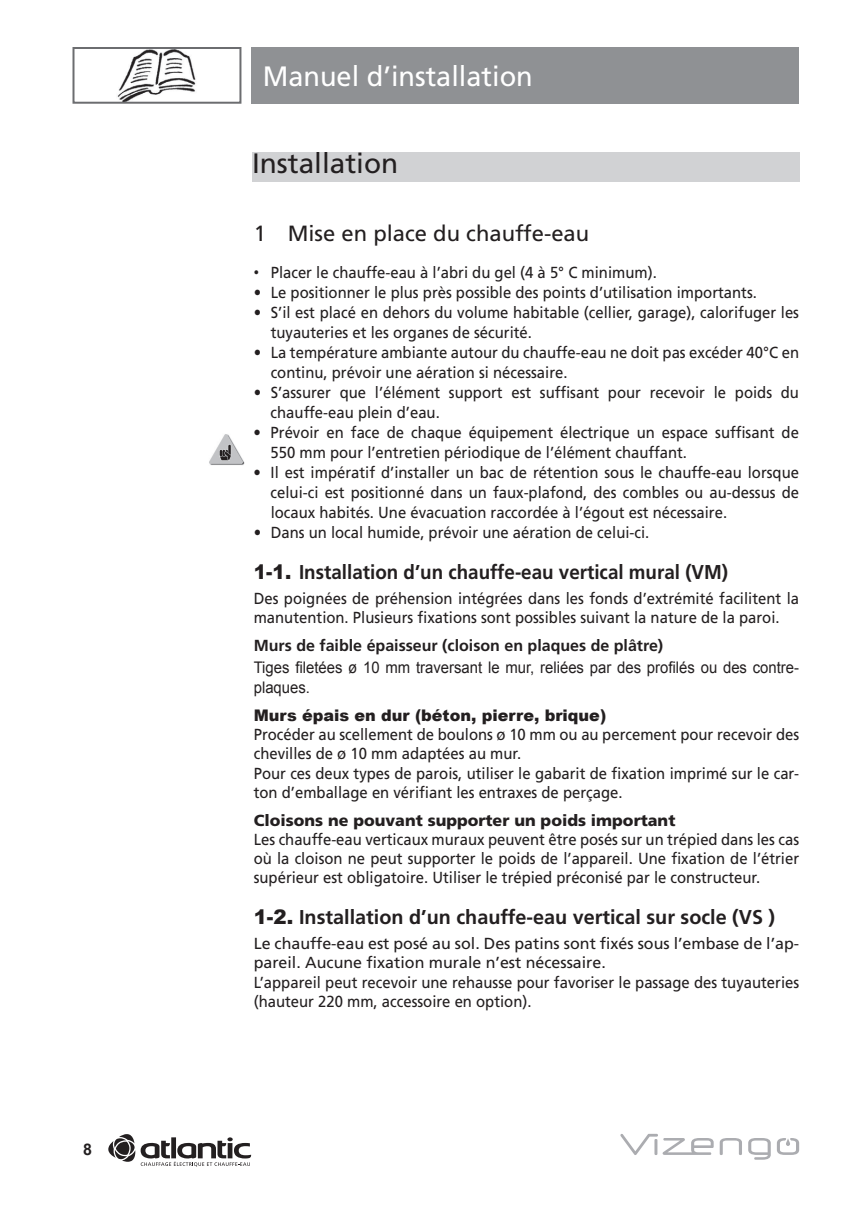
<style>
.page{position:relative;width:868px;height:1208px;background:#fff}
.page>*{position:absolute;margin:0;border:0;box-sizing:border-box;transform-origin:0 0}
.t1{font:28px "Frutiger LT Std";color:#fff}
.t2{font:28px "Frutiger LT Std";color:#231f20}
.t3{font:22px "Frutiger LT Std";color:#231f20}
.t4{font:700 20px "Frutiger LT Std";color:#231f20}
.t5{font:700 20px "Frutiger LT Std";color:#231f20;scale:.94 1}
.t6{font:16px/20px "Frutiger LT Std";color:#231f20;scale:.93 1}
.t7{font:16px/19.2px "Frutiger LT Std";color:#231f20}
.t8{font:16px/20px "Arial";color:#231f20;scale:.93 1}
.t9{font:700 16px "Frutiger LT Std";color:#231f20}
.t10{font:900 16px "Frutiger LT Std";color:#231f20}
.t11{font:900 16px "Arial";color:#231f20}
.t12{font:700 16px "Arial";color:#231f20}
.s1{font-family:"Arial"}
.s2{font-family:"Arial";font-weight:900}
</style>
<div class="page">
<div style="left:251px;top:47px;width:548px;height:57px;background:#8f9194"></div>
<svg style="left:141px;top:1137px;width:110px;height:29px"></svg>
<svg style="left:108px;top:1134px;width:27px;height:27px"></svg>
<svg style="left:720px;top:1138px;width:22px;height:17px"></svg>
<svg style="left:748px;top:1138px;width:23px;height:21px"></svg>
<svg style="left:620px;top:1133px;width:94px;height:22px"></svg>
<svg style="left:777px;top:1138px;width:22px;height:17px"></svg>
<img style="left:117px;top:50px;width:79px;height:51px">
<div style="left:72px;top:47px;width:169px;height:57px;border:2px solid #6c6d70"></div>
<div style="left:252px;top:152px;width:547px;height:30px;background:#d1d2d4"></div>
<img style="left:209px;top:434px;width:35px;height:31px">
<p class="t12" style="left:83px;top:1138px;width:10px">8</p>
<h1 class="t1" style="left:263px;top:60px;width:272px">Manuel d’installation</h1>
<h1 class="t2" style="left:252px;top:147px;width:148px">Installation</h1>
<h2 class="t3" style="left:254px;top:220px;width:337px">1 Mise en place du chauffe-eau</h2>
<p class="t6" style="left:254px;top:262px;width:435px"><span class="s1">•</span> Placer le chauffe-eau à l’abri du gel (4 à 5° C minimum).</p>
<p class="t6" style="left:254px;top:282px;width:543px">• Le positionner le plus près possible des points d’utilisation importants.</p>
<p class="t6" style="left:271px;top:302px;width:570px;text-indent:-17px">• S’il est placé en dehors du volume habitable (cellier, garage), calorifuger les tuyauteries et les organes de sécurité.</p>
<p class="t6" style="left:271px;top:342px;width:570px;text-indent:-17px">• La température ambiante autour du chauffe-eau ne doit pas excéder 40°C en continu, prévoir une aération si nécessaire.</p>
<p class="t6" style="left:271px;top:382px;width:570px;text-indent:-17px">• S’assurer que l’élément support est suffisant pour recevoir le poids du chauffe-eau plein d’eau.</p>
<p class="t6" style="left:271px;top:422px;width:570px;text-indent:-17px">• Prévoir en face de chaque équipement électrique un espace suffisant de<br>550 mm pour l’entretien périodique de l’élément chauffant.</p>
<p class="t6" style="left:271px;top:462px;width:570px;text-align:justify;text-indent:-17px">• Il est impératif d’installer un bac de rétention sous le chauffe-eau lorsque celui-ci est positionné dans un faux-plafond, des combles ou au-dessus de locaux habités. Une évacuation raccordée à l’égout est nécessaire.</p>
<p class="t6" style="left:254px;top:522px;width:427px">• Dans un local humide, prévoir une aération de celui-ci.</p>
<p class="t5" style="left:254px;top:560px;width:506px"><span class="s2">1-1.</span> Installation d’un chauffe-eau vertical mural (VM)</p>
<p class="t6" style="left:254px;top:588px;width:588px;line-height:19.2px">Des poignées de préhension intégrées dans les fonds d’extrémité facilitent la manutention. Plusieurs fixations sont possibles suivant la nature de la paroi.</p>
<p class="t9" style="left:254px;top:636px;width:411px">Murs de faible épaisseur (cloison en plaques de plâtre)</p>
<p class="t8" style="left:254px;top:657px;width:588px">Tiges filetées ø 10 mm traversant le mur, reliées par des profilés ou des contre&shy;plaques.</p>
<p class="t11" style="left:254px;top:703px;width:354px">Murs épais en dur (béton, pierre, brique)</p>
<p class="t6" style="left:254px;top:725px;width:588px;line-height:19.2px">Procéder au scellement de boulons ø 10 mm ou au percement pour recevoir des chevilles de ø 10 mm adaptées au mur.<br>Pour ces deux types de parois, utiliser le gabarit de fixation imprimé sur le car&shy;ton d’emballage en vérifiant les entraxes de perçage.</p>
<p class="t10" style="left:254px;top:810px;width:423px">Cloisons ne pouvant supporter un poids important</p>
<p class="t6" style="left:254px;top:830px;width:588px;line-height:19.2px;text-align:justify">Les chauffe-eau verticaux muraux peuvent être posés sur un trépied dans les cas où la cloison ne peut supporter le poids de l’appareil. Une fixation de l’étrier supérieur est obligatoire. Utiliser le trépied préconisé par le constructeur.</p>
<p class="t4" style="left:254px;top:905px;width:523px"><span class="s2">1-2.</span> Installation d’un chauffe-eau vertical sur socle (VS )</p>
<p class="t7" style="left:254px;top:934px;width:547px">Le chauffe-eau est posé au sol. Des patins sont fixés sous l’embase de l’ap&shy;pareil. Aucune fixation murale n’est nécessaire.<br>L’appareil peut recevoir une rehausse pour favoriser le passage des tuyauteries (hauteur 220 mm, accessoire en option).</p>
</div>
